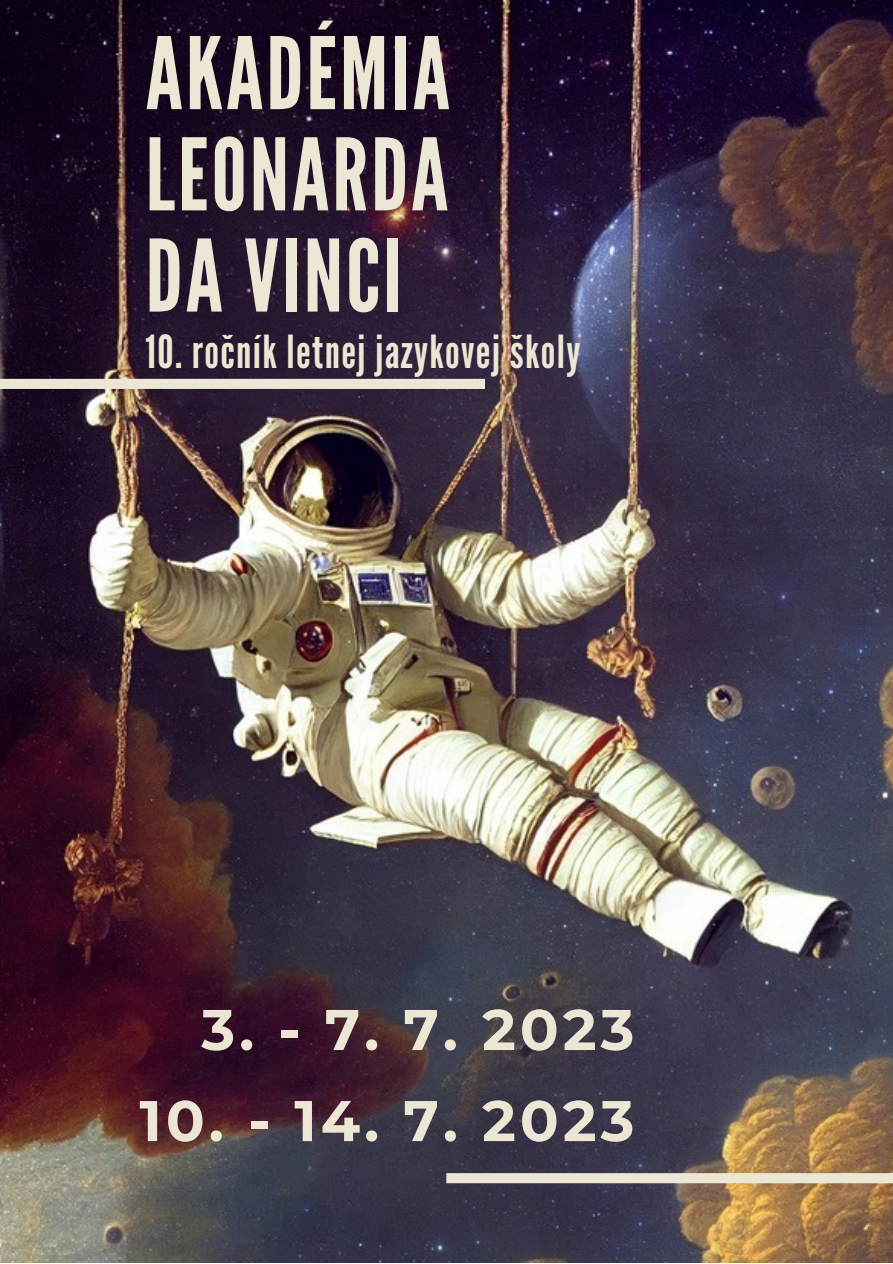
<style>
.page{position:relative;width:893px;height:1264px;background:#fff}
.page>*{position:absolute;margin:0;border:0;box-sizing:border-box;transform-origin:0 0}
.t1{font:99.45px/101.1px "League Gothic";letter-spacing:.03em;color:#ebe7d4;text-align:justify}
.t2{font:700 57.15px "Montserrat";letter-spacing:.07em;color:#ebe7d4}
.t3{font:45.45px "League Gothic";letter-spacing:.03em;color:#ebe7d4}
</style>
<div class="page">
<img style="left:0;top:0;width:892px;height:1262px">
<div style="left:446px;top:1173px;width:446px;height:10px;background:#ebe7d4"></div>
<div style="left:0;top:379px;width:485px;height:10px;background:#ebe7d4"></div>
<h1 class="t1" style="left:146px;top:25px;width:306px">AKADÉMIA LEONARDA DA VINCI</h1>
<p class="t3" style="left:146px;top:325px;width:436px">10. ročník letnej jazykovej školy</p>
<p class="t2" style="left:201px;top:994px;width:434px">3. - 7. 7. 2023</p>
<p class="t2" style="left:139px;top:1085px;width:496px">10. - 14. 7. 2023</p>
</div>
